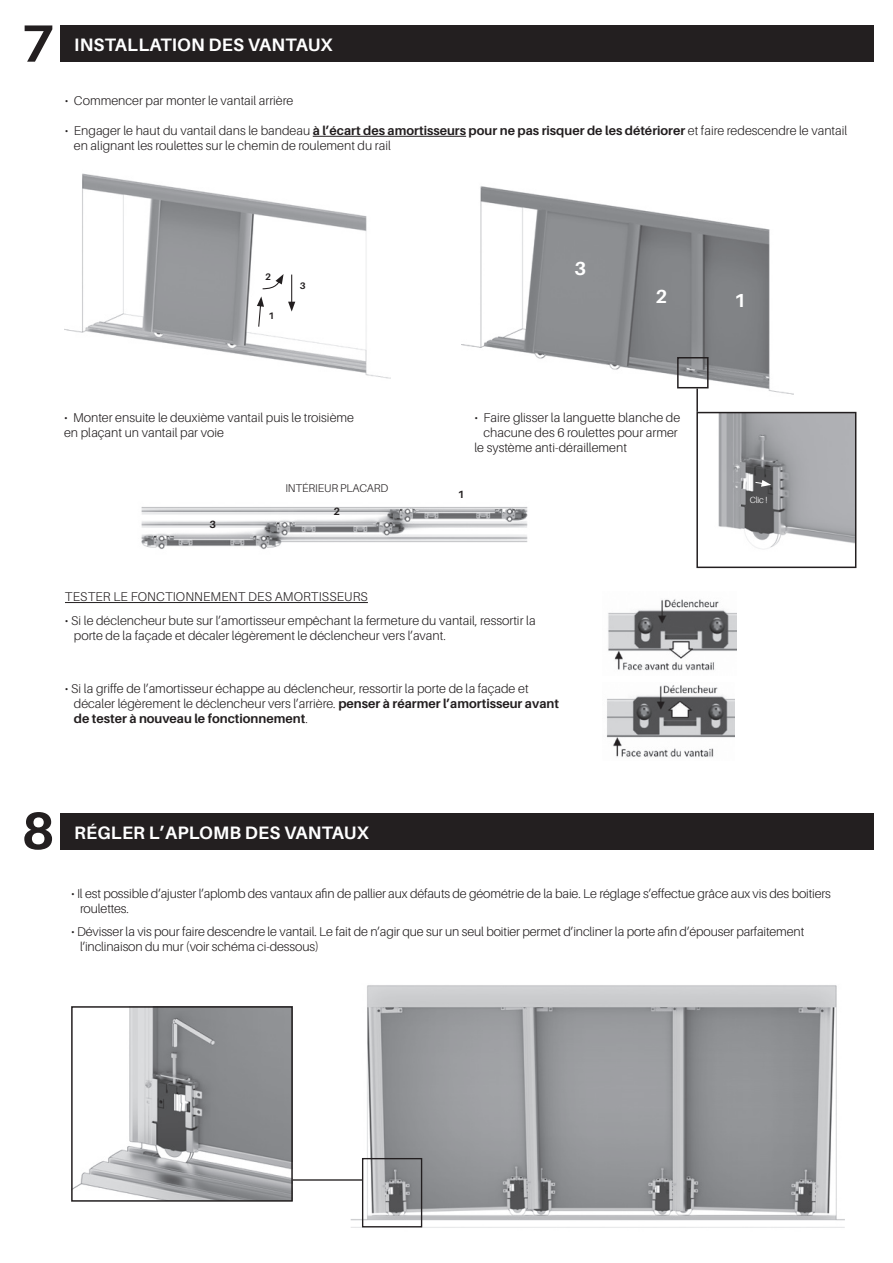
<style>
.page{position:relative;width:893px;height:1263px;background:#fff}
.page>*{position:absolute;margin:0;border:0;box-sizing:border-box;transform-origin:0 0}
.t1{font:700 52.5px "Aileron";color:#231f20}
.t2{font:700 18.9px "Aileron";color:#fff}
.t3{font:700 18px "Aileron";letter-spacing:.01em;color:#fff}
.t4{font:300 12.75px/15px "Aileron";color:#231f20}
.t5{font:300 11.25px "Aileron";letter-spacing:-.01em;color:#231f20}
.t6{font:700 10.5px "Aileron";color:#231f20}
.t7{font:700 9.45px "Aileron";color:#231f20}
.t8{font:300 8.85px "Aileron";color:#fff}
.s1{font-weight:700}
</style>
<div class="page">
<div style="left:60px;top:813px;width:813px;height:36px;background:#231f20"></div>
<img style="left:351px;top:985px;width:494px;height:243px">
<img style="left:74px;top:1009px;width:216px;height:190px">
<div style="left:71px;top:1006px;width:222px;height:196px;border:2px solid #231f20"></div>
<div style="left:362px;top:1158px;width:60px;height:69px;border:1px solid #231f20"></div>
<hr style="left:293px;top:1179px;width:69px;height:2px;background:#231f20">
<hr style="left:313px;top:136px;width:153px;height:1px;background:#231f20">
<img style="left:65px;top:173px;width:326px;height:206px">
<svg style="left:257px;top:274px;width:38px;height:54px"></svg>
<div style="left:60px;top:26px;width:813px;height:36px;background:#231f20"></div>
<img style="left:462px;top:186px;width:331px;height:209px">
<img style="left:718px;top:415px;width:135px;height:135px">
<div style="left:696px;top:412px;width:160px;height:156px;border:2px solid #231f20"></div>
<svg style="left:754px;top:480px;width:18px;height:8px"></svg>
<div style="left:677px;top:357px;width:32px;height:31px;border:2px solid #231f20"></div>
<hr style="left:696px;top:388px;width:2px;height:24px;background:#231f20">
<img style="left:141px;top:507px;width:387px;height:43px">
<hr style="left:65px;top:602px;width:303px;height:1px;background:#231f20">
<img style="left:608px;top:599px;width:128px;height:72px">
<img style="left:607px;top:685px;width:127px;height:72px">
<h1 class="t1" style="left:22px;top:14px;width:34px">7</h1>
<h3 class="t3" style="left:74px;top:35px;width:260px">INSTALLATION DES VANTAUX</h3>
<p class="t4" style="left:65px;top:93px;width:230px">• Commencer par monter le vantail arrière</p>
<p class="t4" style="left:74px;top:123px;width:775px;text-indent:-9px">• Engager le haut du vantail dans le bandeau <span class="s1">à l’écart des amortisseurs pour ne pas risquer de les détériorer</span> et faire redescendre le vantail en alignant les roulettes sur le chemin de roulement du rail</p>
<p class="t7" style="left:265px;top:272px;width:7px">2</p>
<p class="t7" style="left:268px;top:310px;width:7px">1</p>
<p class="t7" style="left:300px;top:281px;width:7px">3</p>
<h2 class="t2" style="left:574px;top:258px;width:13px">3</h2>
<h2 class="t2" style="left:655px;top:286px;width:13px">2</h2>
<h2 class="t2" style="left:734px;top:290px;width:13px">1</h2>
<p class="t4" style="left:64px;top:410px;width:291px">• Monter ensuite le deuxième vantail puis le troisième en plaçant un vantail par voie</p>
<p class="t4" style="left:474px;top:410px;width:207px">• Faire glisser la languette blanche de</p>
<p class="t4" style="left:483px;top:425px;width:196px">chacune des 6 roulettes pour armer</p>
<p class="t4" style="left:474px;top:440px;width:154px">le système anti-déraillement</p>
<p class="t6" style="left:209px;top:519px;width:8px">3</p>
<p class="t5" style="left:285px;top:482px;width:104px">INTÉRIEUR PLACARD</p>
<p class="t6" style="left:334px;top:506px;width:8px">2</p>
<p class="t6" style="left:458px;top:488px;width:8px">1</p>
<p class="t4" style="left:65px;top:589px;width:304px">TESTER LE FONCTIONNEMENT DES AMORTISSEURS</p>
<p class="t4" style="left:74px;top:613px;width:463px;text-indent:-9px">• Si le déclencheur bute sur l’amortisseur empêchant la fermeture du vantail, ressortir la porte de la façade et décaler légèrement le déclencheur vers l’avant.</p>
<p class="t4" style="left:74px;top:681px;width:487px;text-indent:-9px">• Si la griffe de l’amortisseur échappe au déclencheur, ressortir la porte de la façade et décaler légèrement le déclencheur vers l’arrière. <span class="s1">penser à réarmer l’amortisseur avant de tester à nouveau le fonctionnement</span>.</p>
<p class="t8" style="left:750px;top:495px;width:19px">Clic !</p>
<h1 class="t1" style="left:22px;top:801px;width:34px">8</h1>
<h3 class="t3" style="left:74px;top:822px;width:296px">RÉGLER L’APLOMB DES VANTAUX</h3>
<p class="t4" style="left:80px;top:886px;width:752px;text-indent:-9px">• Il est possible d’ajuster l’aplomb des vantaux afin de pallier aux défauts de géométrie de la baie. Le réglage s’effectue grâce aux vis des boitiers roulettes.</p>
<p class="t4" style="left:80px;top:924px;width:726px;text-indent:-9px">• Dévisser la vis pour faire descendre le vantail. Le fait de n’agir que sur un seul boitier permet d’incliner la porte afin d’épouser parfaitement l’inclinaison du mur (voir schéma ci-dessous)</p>
</div>
